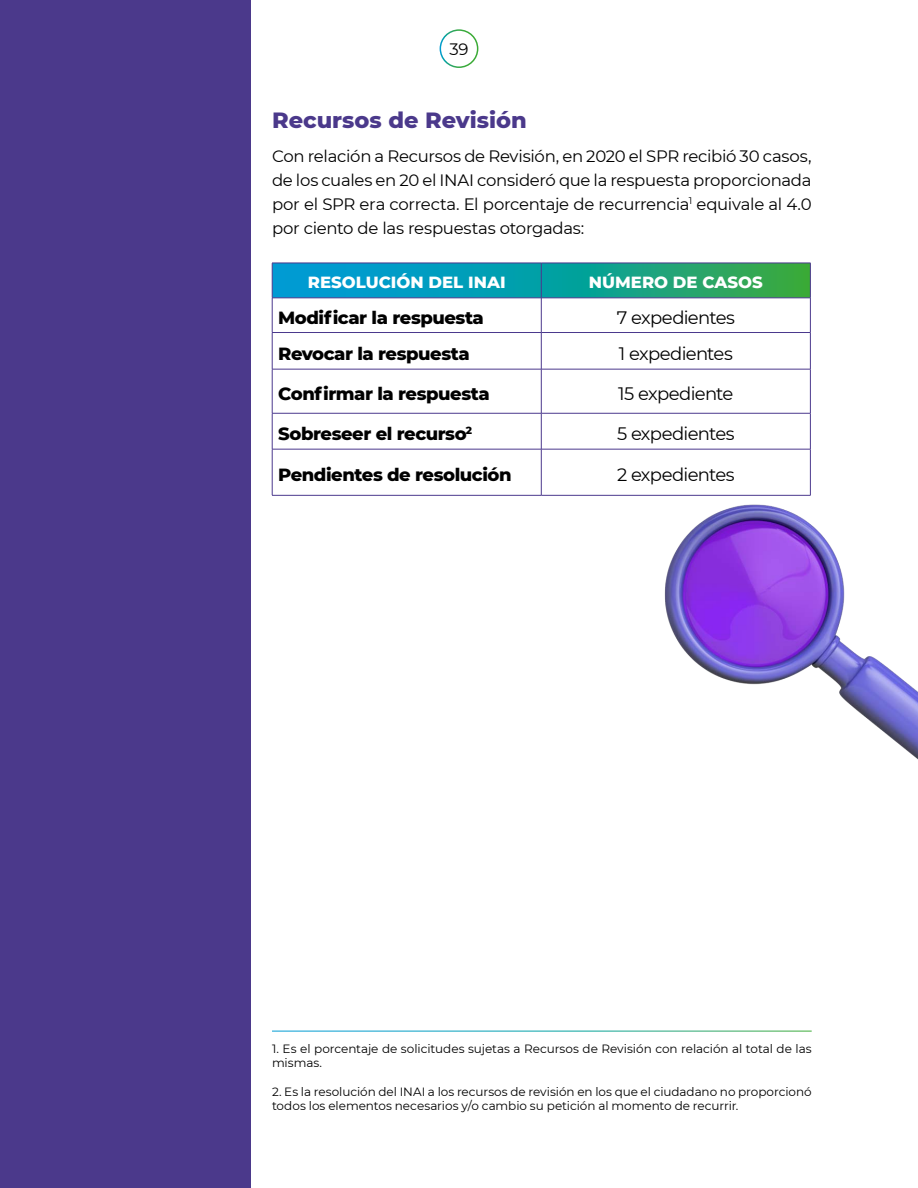
<style>
.page{position:relative;width:918px;height:1188px;background:#fff}
.page>*{position:absolute;margin:0;border:0;box-sizing:border-box;transform-origin:0 0}
.t1{font:800 22.5px "Montserrat";color:#4b398b}
.t2{font:800 18px "Montserrat";letter-spacing:-.025em;color:#000}
.t3{font:18px "Montserrat";letter-spacing:-.04em;color:#000}
.t4{font:16.5px/24px "Montserrat";letter-spacing:-.015em;color:#000;text-align:justify}
.t5{font:800 16.5px "Montserrat";color:#fff}
.t6{font:12px/14.4px "Montserrat";letter-spacing:-.005em;color:#000}
</style>
<div class="page">
<div style="left:0;top:0;width:251px;height:1188px;background:#4b398b"></div>
<svg style="left:273px;top:264px;width:537px;height:34px;background:#109e9a"></svg>
<hr style="left:272px;top:263px;width:269px;height:1px;background:#4b398d">
<hr style="left:272px;top:263px;width:1px;height:35px;background:#4b398d">
<hr style="left:272px;top:298px;width:269px;height:1px;background:#4b398d">
<hr style="left:541px;top:263px;width:270px;height:1px;background:#4b398d">
<hr style="left:541px;top:263px;width:1px;height:35px;background:#4b398d">
<hr style="left:810px;top:263px;width:1px;height:35px;background:#4b398d">
<hr style="left:541px;top:298px;width:270px;height:1px;background:#4b398d">
<hr style="left:272px;top:298px;width:1px;height:34px;background:#4b398d">
<hr style="left:541px;top:298px;width:1px;height:34px;background:#4b398d">
<hr style="left:810px;top:298px;width:1px;height:34px;background:#4b398d">
<hr style="left:272px;top:332px;width:269px;height:1px;background:#4b398d">
<hr style="left:272px;top:333px;width:1px;height:36px;background:#4b398d">
<hr style="left:541px;top:332px;width:270px;height:1px;background:#4b398d">
<hr style="left:541px;top:333px;width:1px;height:36px;background:#4b398d">
<hr style="left:810px;top:333px;width:1px;height:36px;background:#4b398d">
<hr style="left:272px;top:369px;width:269px;height:1px;background:#4b398d">
<hr style="left:272px;top:369px;width:1px;height:44px;background:#4b398d">
<hr style="left:541px;top:369px;width:270px;height:1px;background:#4b398d">
<hr style="left:541px;top:369px;width:1px;height:44px;background:#4b398d">
<hr style="left:810px;top:369px;width:1px;height:44px;background:#4b398d">
<hr style="left:272px;top:413px;width:269px;height:1px;background:#4b398d">
<hr style="left:272px;top:413px;width:1px;height:36px;background:#4b398d">
<hr style="left:541px;top:413px;width:270px;height:1px;background:#4b398d">
<hr style="left:541px;top:413px;width:1px;height:36px;background:#4b398d">
<hr style="left:810px;top:413px;width:1px;height:36px;background:#4b398d">
<hr style="left:272px;top:449px;width:269px;height:1px;background:#4b398d">
<hr style="left:272px;top:449px;width:1px;height:46px;background:#4b398d">
<hr style="left:272px;top:495px;width:269px;height:1px;background:#4b398d">
<hr style="left:541px;top:449px;width:270px;height:1px;background:#4b398d">
<hr style="left:541px;top:449px;width:1px;height:46px;background:#4b398d">
<hr style="left:810px;top:449px;width:1px;height:46px;background:#4b398d">
<hr style="left:541px;top:495px;width:270px;height:1px;background:#4b398d">
<img style="left:663px;top:485px;width:255px;height:275px">
<div style="left:440px;top:29px;width:38px;height:39px;border:2px solid #fff;border-radius:50%"></div>
<h3 class="t4" style="left:449px;top:37px;width:21px">39</h3>
<h1 class="t1" style="left:272px;top:106px;width:256px">Recursos de Revisión</h1>
<p class="t4" style="left:272px;top:144px;width:541px">Con relación a Recursos de Revisión, en 2020 el SPR recibió 30 casos, de los cuales en 20 el INAI consideró que la respuesta proporcionada por el SPR era correcta. El porcentaje de recurrencia<sup>1</sup> equivale al 4.0 por ciento de las respuestas otorgadas:</p>
<h3 class="t5" style="left:308px;top:272px;width:199px">RESOLUCIÓN DEL INAI</h3>
<h3 class="t5" style="left:589px;top:272px;width:175px">NÚMERO DE CASOS</h3>
<h2 class="t2" style="left:278px;top:306px;width:207px">Modificar la respuesta</h2>
<h2 class="t3" style="left:617px;top:306px;width:120px">7 expedientes</h2>
<h2 class="t2" style="left:278px;top:342px;width:193px">Revocar la respuesta</h2>
<h2 class="t3" style="left:619px;top:342px;width:115px">1 expedientes</h2>
<h2 class="t2" style="left:278px;top:382px;width:213px">Confirmar la respuesta</h2>
<h2 class="t3" style="left:618px;top:382px;width:117px">15 expediente</h2>
<h2 class="t2" style="left:278px;top:422px;width:196px">Sobreseer el recurso<sup>2</sup></h2>
<h2 class="t3" style="left:617px;top:422px;width:119px">5 expedientes</h2>
<h2 class="t2" style="left:278px;top:464px;width:235px">Pendientes de resolución</h2>
<h2 class="t3" style="left:617px;top:464px;width:119px">2 expedientes</h2>
<p class="t6" style="left:272px;top:1041px;width:541px">1. Es el porcentaje de solicitudes sujetas a Recursos de Revisión con relación al total de las mismas.</p>
<p class="t6" style="left:272px;top:1084px;width:541px">2. Es la resolución del INAI a los recursos de revisión en los que el ciudadano no proporcionó todos los elementos necesarios y/o cambio su petición al momento de recurrir.</p>
</div>
